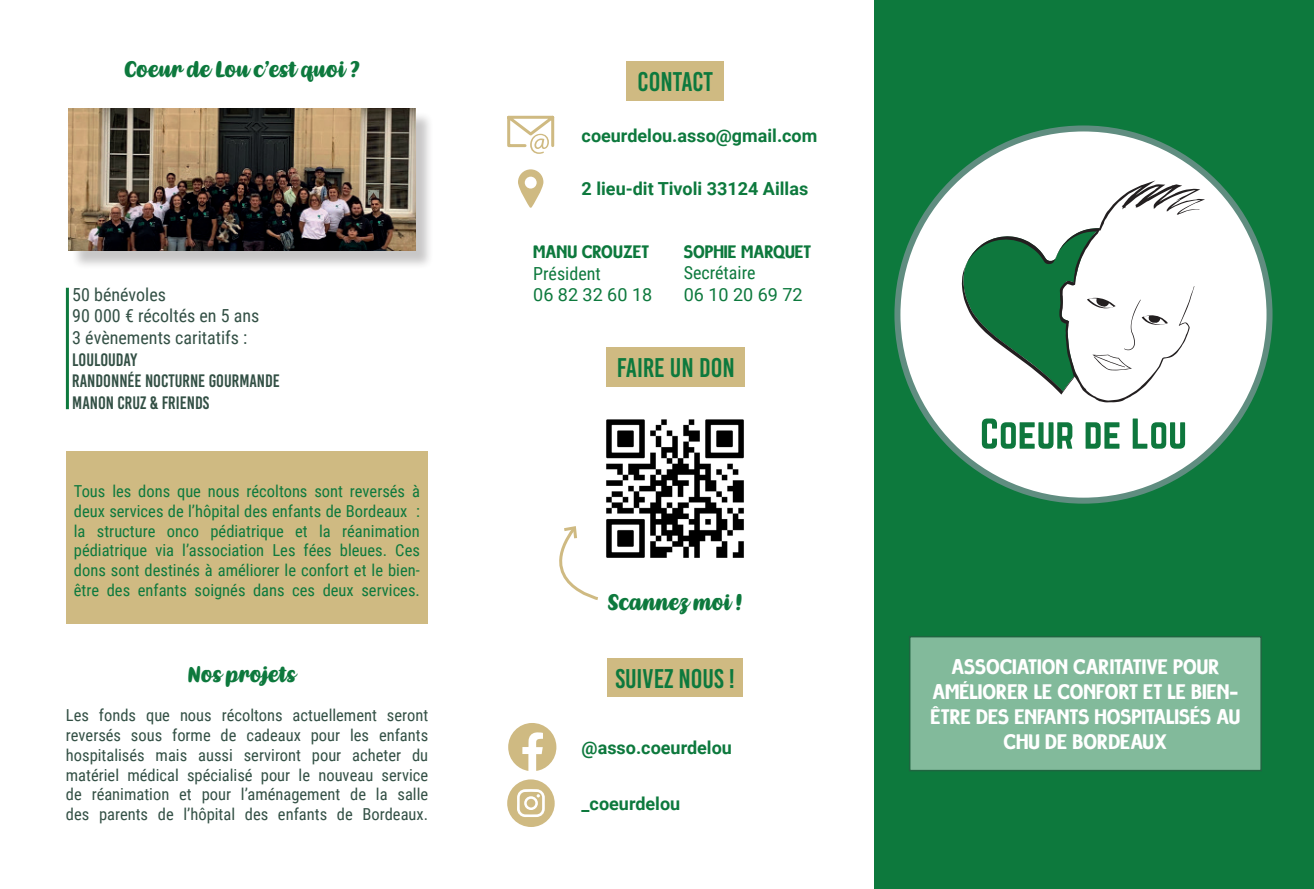
<style>
.page{position:relative;width:1314px;height:889px;background:#fff}
.page>*{position:absolute;margin:0;border:0;box-sizing:border-box;transform-origin:0 0}
.t1{font:27px "Bebas Kai";color:#0d793d}
.t2{font:21px/25.2px "Milocha";color:#fff;text-align:center}
.t3{font:21px "Kathen";color:#0d793d}
.t4{font:700 18px "Roboto";color:#0d793d}
.t5{font:18px "Roboto Condensed";color:#335045}
.t6{font:18px "Bebas Kai";color:#335045}
.t7{font:18px "Milocha";color:#0d793d}
.t8{font:18px "Roboto";color:#0d793d}
.t9{font:18px "Roboto Condensed";color:#0d793d}
.t10{font:16.5px/19.8px "Roboto Condensed";color:#0d793d;text-align:justify}
.t11{font:16.5px/19.8px "Roboto Condensed";color:#335045;text-align:justify}
</style>
<div class="page">
<div style="left:71px;top:111px;width:363px;height:158px;background:#231f20;opacity:.25"></div>
<img style="left:69px;top:108px;width:346px;height:143px">
<div style="left:875px;top:0;width:439px;height:889px;background:#0d793d"></div>
<div style="left:897px;top:128px;width:372px;height:372px;background:#fff;border-radius:50%"></div>
<svg style="left:982px;top:418px;width:90px;height:31px"></svg>
<svg style="left:1085px;top:422px;width:34px;height:27px"></svg>
<svg style="left:1133px;top:418px;width:52px;height:31px"></svg>
<svg style="left:1058px;top:180px;width:147px;height:222px"></svg>
<svg style="left:962px;top:221px;width:206px;height:170px"></svg>
<div style="left:909px;top:636px;width:353px;height:135px;background:#82ba9b;border:2px solid #335045"></div>
<div style="left:66px;top:452px;width:362px;height:172px;background:#cfba82"></div>
<hr style="left:66px;top:288px;width:3px;height:121px;background:#0d793d">
<div style="left:626px;top:62px;width:98px;height:39px;background:#cfba82"></div>
<div style="left:607px;top:658px;width:136px;height:39px;background:#cfba82"></div>
<svg style="left:508px;top:723px;width:49px;height:48px"></svg>
<svg style="left:507px;top:779px;width:48px;height:48px"></svg>
<div style="left:527px;top:799px;width:8px;height:8px;background:#cfba82;border-radius:50%"></div>
<img style="left:606px;top:419px;width:138px;height:139px">
<div style="left:606px;top:347px;width:138px;height:40px;background:#cfba82"></div>
<svg style="left:559px;top:526px;width:39px;height:74px"></svg>
<svg style="left:507px;top:115px;width:48px;height:39px"></svg>
<svg style="left:518px;top:169px;width:25px;height:39px"></svg>
<p class="t3" style="left:124px;top:58px;width:237px">Coeur de Lou c’est quoi ?</p>
<p class="t5" style="left:72px;top:282px;width:95px">50 bénévoles</p>
<p class="t5" style="left:72px;top:303px;width:188px">90 000 € récoltés en 5 ans</p>
<p class="t5" style="left:72px;top:325px;width:177px">3 évènements caritatifs :</p>
<p class="t6" style="left:72px;top:350px;width:66px">LOULOUDAY</p>
<p class="t6" style="left:72px;top:371px;width:209px">RANDONNÉE NOCTURNE GOURMANDE</p>
<p class="t6" style="left:72px;top:393px;width:138px">MANON CRUZ &amp; FRIENDS</p>
<p class="t10" style="left:74px;top:480px;width:348px">Tous les dons que nous récoltons sont reversés à deux services de l’hôpital des enfants de Bordeaux : la structure onco pédiatrique et la réanimation pédiatrique via l’association Les fées bleues. Ces dons sont destinés à améliorer le confort et le bien&shy;être des enfants soignés dans ces deux services.</p>
<p class="t3" style="left:187px;top:662px;width:110px">Nos projets</p>
<p class="t11" style="left:66px;top:705px;width:364px">Les fonds que nous récoltons actuellement seront reversés sous forme de cadeaux pour les enfants hospitalisés mais aussi serviront pour acheter du matériel médical spécialisé pour le nouveau service de réanimation et pour l’aménagement de la salle des parents de l’hôpital des enfants de Bordeaux.</p>
<p class="t1" style="left:638px;top:67px;width:77px">CONTACT</p>
<p class="t4" style="left:582px;top:123px;width:237px">coeurdelou.asso@gmail.com</p>
<p class="t4" style="left:582px;top:176px;width:228px">2 lieu-dit Tivoli 33124 Aillas</p>
<p class="t7" style="left:533px;top:241px;width:118px">MANU CROUZET</p>
<p class="t9" style="left:533px;top:261px;width:69px">Président</p>
<p class="t8" style="left:533px;top:282px;width:121px">06 82 32 60 18</p>
<p class="t7" style="left:684px;top:241px;width:129px">SOPHIE MARQUET</p>
<p class="t9" style="left:684px;top:260px;width:73px">Secrétaire</p>
<p class="t8" style="left:684px;top:282px;width:121px">06 10 20 69 72</p>
<p class="t1" style="left:617px;top:353px;width:119px">FAIRE UN DON</p>
<p class="t3" style="left:607px;top:590px;width:137px">Scannez moi !</p>
<p class="t1" style="left:615px;top:664px;width:121px">SUIVEZ NOUS !</p>
<p class="t4" style="left:582px;top:734px;width:152px">@asso.coeurdelou</p>
<p class="t4" style="left:582px;top:791px;width:100px">_coeurdelou</p>
<p class="t2" style="left:931px;top:654px;width:311px">ASSOCIATION CARITATIVE POUR<br>AMÉLIORER LE CONFORT ET LE BIEN-<br>ÊTRE DES ENFANTS HOSPITALISÉS AU<br>CHU DE BORDEAUX</p>
</div>
